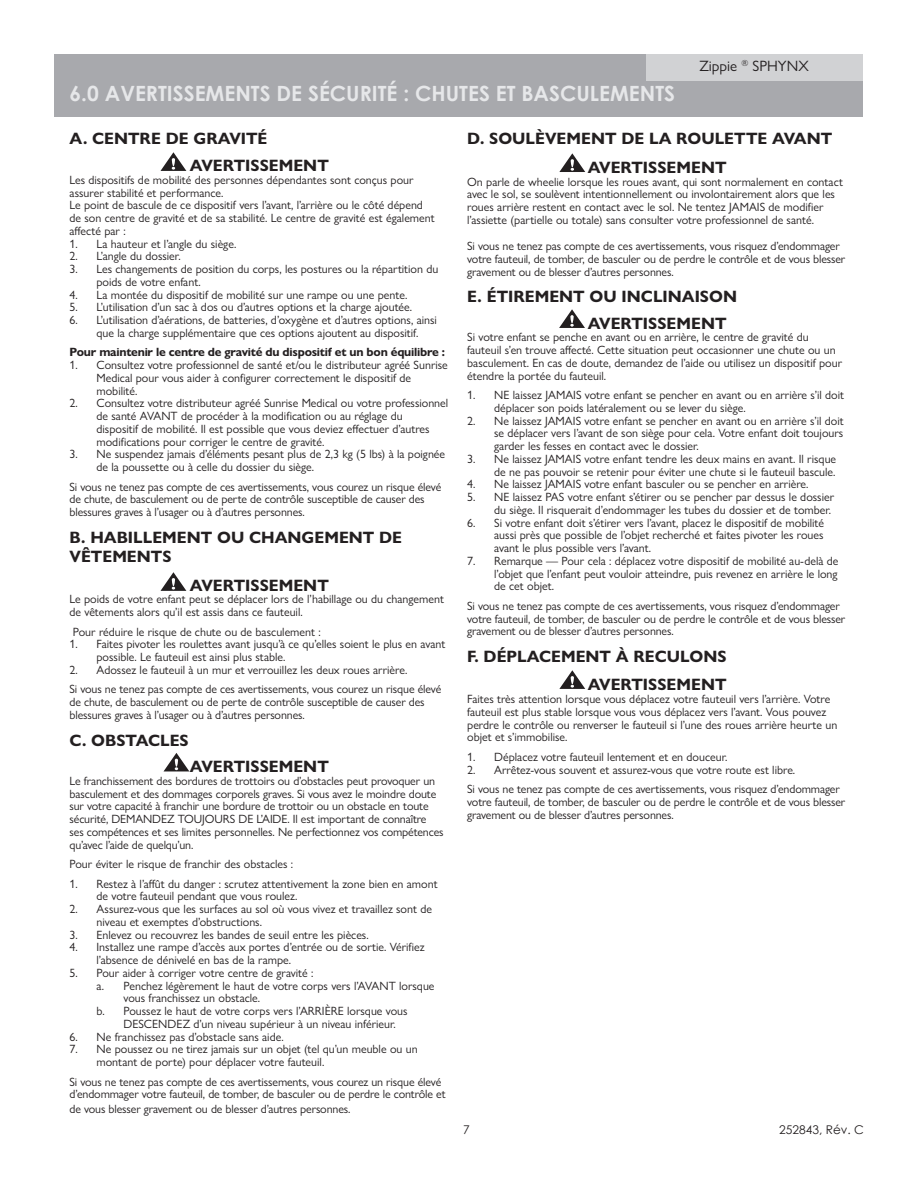
<style>
.page{position:relative;width:918px;height:1188px;background:#fff}
.page>*{position:absolute;margin:0;border:0;box-sizing:border-box;transform-origin:0 0}
.t1{font:700 21px "Century Gothic";color:#e6e7e9}
.t2{font:700 16.5px/19.8px "Gill Sans Nova";color:#231f20}
.t3{font:15px "Gill Sans Nova";color:#231f20}
.t4{font:12px/12.8px "Gill Sans Nova";color:#231f20}
.t5{font:700 12px "Gill Sans Nova";letter-spacing:-.02em;color:#231f20}
.t6{font:12px "Century Gothic";color:#231f20}
</style>
<div class="page">
<div style="left:54px;top:54px;width:808px;height:63px;background:#a8a9ad"></div>
<div style="left:646px;top:54px;width:216px;height:26px;background:#d1d2d4"></div>
<svg style="left:161px;top:152px;width:25px;height:19px"></svg>
<svg style="left:164px;top:753px;width:25px;height:18px"></svg>
<svg style="left:559px;top:153px;width:26px;height:19px"></svg>
<svg style="left:161px;top:572px;width:25px;height:19px"></svg>
<svg style="left:559px;top:309px;width:26px;height:19px"></svg>
<svg style="left:559px;top:670px;width:26px;height:19px"></svg>
<p class="t3" style="left:700px;top:57px;width:111px">Zippie <sup>®</sup> SPHYNX</p>
<p class="t1" style="left:70px;top:78px;width:607px">6.0 AVERTISSEMENTS DE SÉCURITÉ : CHUTES ET BASCULEMENTS</p>
<p class="t2" style="left:70px;top:129px;width:199px">A. CENTRE DE GRAVITÉ</p>
<p class="t2" style="left:190px;top:155px;width:140px">AVERTISSEMENT</p>
<p class="t4" style="left:70px;top:173px;width:346px">Les dispositifs de mobilité des personnes dépendantes sont conçus pour assurer stabilité et performance.</p>
<p class="t4" style="left:70px;top:199px;width:367px">Le point de bascule de ce dispositif vers l’avant, l’arrière ou le côté dépend de son centre de gravité et de sa stabilité. Le centre de gravité est également affecté par :</p>
<p class="t4" style="left:70px;top:237px;width:168px">1. La hauteur et l’angle du siège.</p>
<p class="t4" style="left:70px;top:250px;width:113px">2. L’angle du dossier.</p>
<p class="t4" style="left:97px;top:262px;width:343px;text-indent:-27px">3. Les changements de position du corps, les postures ou la répartition du poids de votre enfant.</p>
<p class="t4" style="left:70px;top:288px;width:339px">4. La montée du dispositif de mobilité sur une rampe ou une pente.</p>
<p class="t4" style="left:70px;top:301px;width:344px">5. L’utilisation d’un sac à dos ou d’autres options et la charge ajoutée.</p>
<p class="t4" style="left:97px;top:313px;width:342px;text-indent:-27px">6. L’utilisation d’aérations, de batteries, d’oxygène et d’autres options, ainsi que la charge supplémentaire que ces options ajoutent au dispositif.</p>
<p class="t5" style="left:70px;top:345px;width:377px">Pour maintenir le centre de gravité du dispositif et un bon équilibre :</p>
<p class="t4" style="left:97px;top:358px;width:353px;text-indent:-27px">1. Consultez votre professionnel de santé et/ou le distributeur agréé Sunrise<br>Medical pour vous aider à configurer correctement le dispositif de mobilité.</p>
<p class="t4" style="left:97px;top:397px;width:353px;text-indent:-27px">2. Consultez votre distributeur agréé Sunrise Medical ou votre professionnel de santé AVANT de procéder à la modification ou au réglage du<br>dispositif de mobilité. Il est possible que vous deviez effectuer d’autres modifications pour corriger le centre de gravité.</p>
<p class="t4" style="left:97px;top:448px;width:350px;text-indent:-27px">3. Ne suspendez jamais d’éléments pesant plus de 2,3 kg (5 lbs) à la poignée de la poussette ou à celle du dossier du siège.</p>
<p class="t4" style="left:70px;top:480px;width:373px">Si vous ne tenez pas compte de ces avertissements, vous courez un risque élevé de chute, de basculement ou de perte de contrôle susceptible de causer des blessures graves à l’usager ou à d’autres personnes.</p>
<p class="t2" style="left:70px;top:527px;width:334px">B. HABILLEMENT OU CHANGEMENT DE<br>VÊTEMENTS</p>
<p class="t2" style="left:190px;top:575px;width:140px">AVERTISSEMENT</p>
<p class="t4" style="left:70px;top:593px;width:376px">Le poids de votre enfant peut se déplacer lors de l’habillage ou du changement de vêtements alors qu’il est assis dans ce fauteuil.</p>
<p class="t4" style="left:73px;top:625px;width:249px">Pour réduire le risque de chute ou de basculement :</p>
<p class="t4" style="left:97px;top:638px;width:350px;text-indent:-27px">1. Faites pivoter les roulettes avant jusqu’à ce qu’elles soient le plus en avant possible. Le fauteuil est ainsi plus stable.</p>
<p class="t4" style="left:70px;top:663px;width:339px">2. Adossez le fauteuil à un mur et verrouillez les deux roues arrière.</p>
<p class="t4" style="left:70px;top:683px;width:373px">Si vous ne tenez pas compte de ces avertissements, vous courez un risque élevé de chute, de basculement ou de perte de contrôle susceptible de causer des blessures graves à l’usager ou à d’autres personnes.</p>
<p class="t2" style="left:70px;top:730px;width:121px">C. OBSTACLES</p>
<p class="t2" style="left:190px;top:757px;width:140px">AVERTISSEMENT</p>
<p class="t4" style="left:70px;top:774px;width:376px">Le franchissement des bordures de trottoirs ou d’obstacles peut provoquer un basculement et des dommages corporels graves. Si vous avez le moindre doute sur votre capacité à franchir une bordure de trottoir ou un obstacle en toute sécurité, DEMANDEZ TOUJOURS DE L’AIDE. Il est important de connaître ses compétences et ses limites personnelles. Ne perfectionnez vos compétences qu’avec l’aide de quelqu’un.</p>
<p class="t4" style="left:70px;top:858px;width:225px">Pour éviter le risque de franchir des obstacles :</p>
<p class="t4" style="left:97px;top:877px;width:343px;text-indent:-27px">1. Restez à l’affût du danger : scrutez attentivement la zone bien en amont de votre fauteuil pendant que vous roulez.</p>
<p class="t4" style="left:97px;top:903px;width:337px;text-indent:-27px">2. Assurez-vous que les surfaces au sol où vous vivez et travaillez sont de niveau et exemptes d’obstructions.</p>
<p class="t4" style="left:70px;top:928px;width:301px">3. Enlevez ou recouvrez les bandes de seuil entre les pièces.</p>
<p class="t4" style="left:97px;top:941px;width:330px;text-indent:-27px">4. Installez une rampe d’accès aux portes d’entrée ou de sortie. Vérifiez l’absence de dénivelé en bas de la rampe.</p>
<p class="t4" style="left:70px;top:966px;width:245px">5. Pour aider à corriger votre centre de gravité :</p>
<p class="t4" style="left:97px;top:979px;width:340px">a. Penchez légèrement le haut de votre corps vers l’AVANT lorsque</p>
<p class="t4" style="left:124px;top:992px;width:138px">vous franchissez un obstacle.</p>
<p class="t4" style="left:97px;top:1005px;width:313px">b. Poussez le haut de votre corps vers l’ARRIÈRE lorsque vous</p>
<p class="t4" style="left:124px;top:1017px;width:274px">DESCENDEZ d’un niveau supérieur à un niveau inférieur.</p>
<p class="t4" style="left:70px;top:1030px;width:216px">6. Ne franchissez pas d’obstacle sans aide.</p>
<p class="t4" style="left:97px;top:1043px;width:323px;text-indent:-27px">7. Ne poussez ou ne tirez jamais sur un objet (tel qu’un meuble ou un montant de porte) pour déplacer votre fauteuil.</p>
<p class="t4" style="left:70px;top:1075px;width:378px">Si vous ne tenez pas compte de ces avertissements, vous courez un risque élevé d’endommager votre fauteuil, de tomber, de basculer ou de perdre le contrôle et</p>
<p class="t4" style="left:70px;top:1102px;width:283px">de vous blesser gravement ou de blesser d’autres personnes.</p>
<p class="t2" style="left:467px;top:129px;width:366px">D. SOULÈVEMENT DE LA ROULETTE AVANT</p>
<p class="t2" style="left:588px;top:157px;width:140px">AVERTISSEMENT</p>
<p class="t4" style="left:467px;top:175px;width:377px">On parle de wheelie lorsque les roues avant, qui sont normalement en contact avec le sol, se soulèvent intentionnellement ou involontairement alors que les roues arrière restent en contact avec le sol. Ne tentez JAMAIS de modifier l’assiette (partielle ou totale) sans consulter votre professionnel de santé.</p>
<p class="t4" style="left:467px;top:240px;width:380px">Si vous ne tenez pas compte de ces avertissements, vous risquez d’endommager votre fauteuil, de tomber, de basculer ou de perdre le contrôle et de vous blesser gravement ou de blesser d’autres personnes.</p>
<p class="t2" style="left:467px;top:287px;width:271px">E. ÉTIREMENT OU INCLINAISON</p>
<p class="t2" style="left:588px;top:313px;width:140px">AVERTISSEMENT</p>
<p class="t4" style="left:467px;top:331px;width:376px">Si votre enfant se penche en avant ou en arrière, le centre de gravité du fauteuil s’en trouve affecté. Cette situation peut occasionner une chute ou un basculement. En cas de doute, demandez de l’aide ou utilisez un dispositif pour étendre la portée du fauteuil.</p>
<p class="t4" style="left:494px;top:389px;width:351px;text-indent:-27px">1. NE laissez JAMAIS votre enfant se pencher en avant ou en arrière s’il doit déplacer son poids latéralement ou se lever du siège.</p>
<p class="t4" style="left:494px;top:414px;width:351px;text-align:justify;text-indent:-27px">2. Ne laissez JAMAIS votre enfant se pencher en avant ou en arrière s’il doit se déplacer vers l’avant de son siège pour cela. Votre enfant doit toujours garder les fesses en contact avec le dossier.</p>
<p class="t4" style="left:467px;top:452px;width:370px;text-align:right">3. Ne laissez JAMAIS votre enfant tendre les deux mains en avant. Il risque de ne pas pouvoir se retenir pour éviter une chute si le fauteuil bascule.</p>
<p class="t4" style="left:467px;top:478px;width:343px">4. Ne laissez JAMAIS votre enfant basculer ou se pencher en arrière.</p>
<p class="t4" style="left:467px;top:491px;width:368px;text-align:right">5. NE laissez PAS votre enfant s’étirer ou se pencher par dessus le dossier du siège. Il risquerait d’endommager les tubes du dossier et de tomber.</p>
<p class="t4" style="left:494px;top:516px;width:331px;text-align:justify;text-indent:-27px">6. Si votre enfant doit s’étirer vers l’avant, placez le dispositif de mobilité aussi près que possible de l’objet recherché et faites pivoter les roues avant le plus possible vers l’avant.</p>
<p class="t4" style="left:494px;top:554px;width:346px;text-align:justify;text-indent:-27px">7. Remarque — Pour cela : déplacez votre dispositif de mobilité au-delà de l’objet que l’enfant peut vouloir atteindre, puis revenez en arrière le long de cet objet.</p>
<p class="t4" style="left:467px;top:599px;width:380px">Si vous ne tenez pas compte de ces avertissements, vous risquez d’endommager votre fauteuil, de tomber, de basculer ou de perdre le contrôle et de vous blesser gravement ou de blesser d’autres personnes.</p>
<p class="t2" style="left:467px;top:646px;width:261px">F. DÉPLACEMENT À RECULONS</p>
<p class="t2" style="left:588px;top:675px;width:140px">AVERTISSEMENT</p>
<p class="t4" style="left:467px;top:693px;width:372px">Faites très attention lorsque vous déplacez votre fauteuil vers l’arrière. Votre fauteuil est plus stable lorsque vous vous déplacez vers l’avant. Vous pouvez perdre le contrôle ou renverser le fauteuil si l’une des roues arrière heurte un objet et s’immobilise.</p>
<p class="t4" style="left:467px;top:750px;width:262px">1. Déplacez votre fauteuil lentement et en douceur.</p>
<p class="t4" style="left:467px;top:763px;width:330px">2. Arrêtez-vous souvent et assurez-vous que votre route est libre.</p>
<p class="t4" style="left:467px;top:783px;width:380px">Si vous ne tenez pas compte de ces avertissements, vous risquez d’endommager votre fauteuil, de tomber, de basculer ou de perdre le contrôle et de vous blesser gravement ou de blesser d’autres personnes.</p>
<p class="t6" style="left:463px;top:1121px;width:8px">7</p>
<p class="t6" style="left:779px;top:1121px;width:86px">252843, Rév. C</p>
</div>
